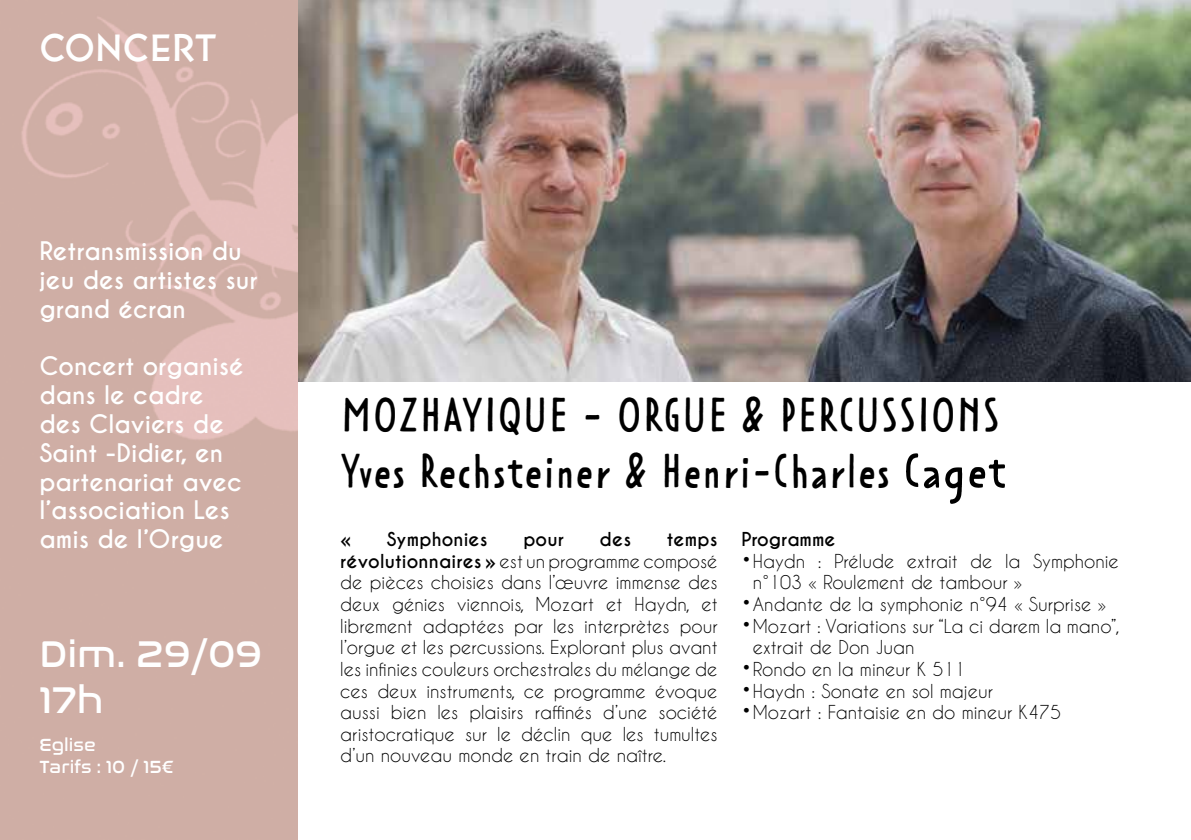
<style>
.page{position:relative;width:1191px;height:840px;background:#fff}
.page>*{position:absolute;margin:0;border:0;box-sizing:border-box;transform-origin:0 0}
.t1{font:50px/56px "Tomarik Poster";color:#000;scale:.93 1}
.t2{font:500 40px "Bernhard Got URW";letter-spacing:-.005em;color:#fff}
.t3{font:38px/45.6px "Nasalization Rg";color:#fff}
.t4{font:700 24px/28.8px "Caviar Dreams";color:#fff}
.t5{font:18px/21.6px "Caviar Dreams";color:#000}
.t6{font:700 18px "Caviar Dreams";letter-spacing:.01em;color:#000}
.t7{font:18px/21.6px "Nasalization Rg";color:#fff}
.s1{font-weight:700}
.s2{font-weight:700;font-size:24px}
</style>
<div class="page">
<img style="left:298px;top:0;width:893px;height:381px">
<img style="left:0;top:0;width:298px;height:839px">
<h2 class="t2" style="left:39px;top:25px;width:178px">CONCERT</h2>
<h3 class="t4" style="left:39px;top:237px;width:220px">Retransmission du jeu des artistes sur grand écran</h3>
<h3 class="t4" style="left:39px;top:352px;width:206px">Concert organisé dans le cadre des Claviers de<br>Saint -Didier, en partenariat avec l’association Les amis de l’Orgue</h3>
<h3 class="t3" style="left:39px;top:625px;width:224px">Dim. 29/09<br>17h</h3>
<p class="t7" style="left:39px;top:731px;width:136px">Eglise<br>Tarifs : 10 / 15€</p>
<h1 class="t1" style="left:340px;top:384px;width:717px">MOZHAYIQUE - ORGUE &amp; PERCUSSIONS<br>Yves Rechsteiner &amp; Henri-Charles Caget</h1>
<p class="t6" style="left:340px;top:528px;width:12px">«</p>
<p class="t6" style="left:387px;top:528px;width:102px">Symphonies</p>
<p class="t6" style="left:523px;top:528px;width:42px">pour</p>
<p class="t6" style="left:599px;top:528px;width:33px">des</p>
<p class="t5" style="left:340px;top:528px;width:379px;text-align:justify;text-indent:326px"><span class="s1">temps révolutionnaires »</span> est un programme composé de pièces choisies dans l’œuvre immense des deux génies viennois, Mozart et Haydn, et librement adaptées par les interprètes pour l’orgue et les percussions. Explorant plus avant les infinies couleurs orchestrales du mélange de ces deux instruments, ce programme évoque aussi bien les plaisirs raffinés d’une société aristocratique sur le déclin que les tumultes d’un nouveau monde en train de naître.</p>
<p class="t6" style="left:741px;top:528px;width:95px">Programme</p>
<p class="t5" style="left:753px;top:549px;width:367px;text-indent:-11px"><span class="s2">•</span>Haydn : Prélude extrait de la Symphonie n°103 « Roulement de tambour »</p>
<p class="t5" style="left:741px;top:592px;width:366px"><span class="s2">•</span>Andante de la symphonie n°94 « Surprise »</p>
<p class="t5" style="left:753px;top:614px;width:368px;text-indent:-11px"><span class="s2">•</span>Mozart : Variations sur “La ci darem la mano”, extrait de Don Juan</p>
<p class="t5" style="left:741px;top:657px;width:225px"><span class="s2">•</span>Rondo en la mineur K 511</p>
<p class="t5" style="left:741px;top:679px;width:253px"><span class="s2">•</span>Haydn : Sonate en sol majeur</p>
<p class="t5" style="left:741px;top:700px;width:321px"><span class="s2">•</span>Mozart : Fantaisie en do mineur K475</p>
</div>
